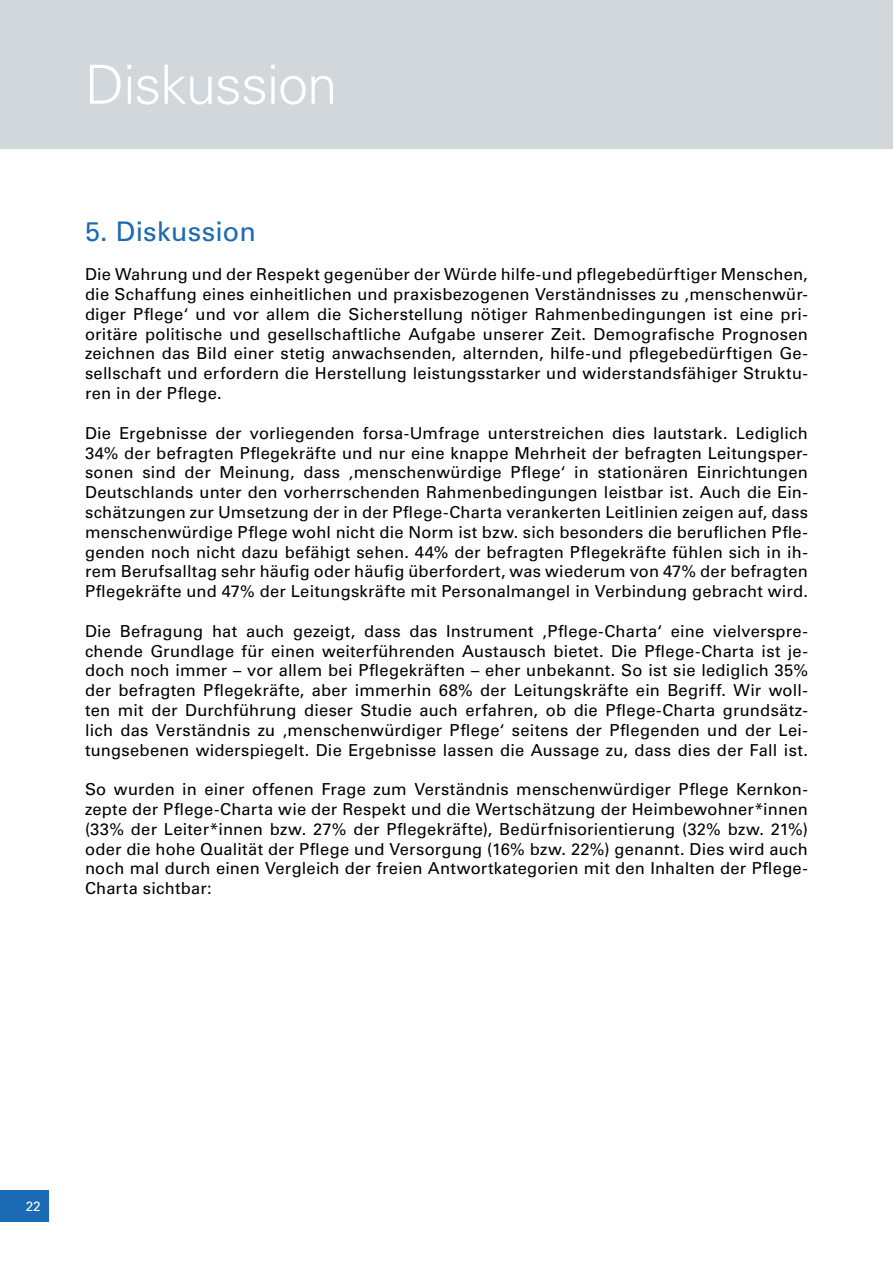
<style>
.page{position:relative;width:893px;height:1263px;background:#fff}
.page>*{position:absolute;margin:0;border:0;box-sizing:border-box;transform-origin:0 0}
.t1{font:300 54px "Univers LT Std";letter-spacing:-.02em;color:#fff}
.t2{font:27px "Univers LT Std";letter-spacing:.005em;color:#1b6ab3}
.t3{font:16.5px/19.8px "Univers LT Std";letter-spacing:.015em;color:#000;text-align:justify}
.t4{font:13.5px "Univers LT Std";color:#fff}
</style>
<div class="page">
<div style="left:0;top:0;width:893px;height:149px;background:#d2d7db"></div>
<div style="left:0;top:1191px;width:49px;height:31px;background:#1b6ab3"></div>
<h1 class="t1" style="left:85px;top:52px;width:254px">Diskussion</h1>
<h2 class="t2" style="left:85px;top:215px;width:172px">5. Diskussion</h2>
<p class="t3" style="left:85px;top:265px;width:724px">Die Wahrung und der Respekt gegenüber der Würde hilfe-und pflegebedürftiger Menschen, die Schaffung eines einheitlichen und praxisbezogenen Verständnisses zu ‚menschenwür&shy;diger Pflege‘ und vor allem die Sicherstellung nötiger Rahmenbedingungen ist eine pri&shy;oritäre politische und gesellschaftliche Aufgabe unserer Zeit. Demografische Prognosen zeichnen das Bild einer stetig anwachsenden, alternden, hilfe-und pflegebedürftigen Ge&shy;sellschaft und erfordern die Herstellung leistungsstarker und widerstandsfähiger Struktu&shy;ren in der Pflege.</p>
<p class="t3" style="left:85px;top:423px;width:724px">Die Ergebnisse der vorliegenden forsa-Umfrage unterstreichen dies lautstark. Lediglich 34% der befragten Pflegekräfte und nur eine knappe Mehrheit der befragten Leitungsper&shy;sonen sind der Meinung, dass ‚menschenwürdige Pflege‘ in stationären Einrichtungen Deutschlands unter den vorherrschenden Rahmenbedingungen leistbar ist. Auch die Ein&shy;schätzungen zur Umsetzung der in der Pflege-Charta verankerten Leitlinien zeigen auf, dass menschenwürdige Pflege wohl nicht die Norm ist bzw. sich besonders die beruflichen Pfle&shy;genden noch nicht dazu befähigt sehen. 44% der befragten Pflegekräfte fühlen sich in ih&shy;rem Berufsalltag sehr häufig oder häufig überfordert, was wiederum von 47% der befragten Pflegekräfte und 47% der Leitungskräfte mit Personalmangel in Verbindung gebracht wird.</p>
<p class="t3" style="left:85px;top:621px;width:724px">Die Befragung hat auch gezeigt, dass das Instrument ‚Pflege-Charta‘ eine vielverspre&shy;chende Grundlage für einen weiterführenden Austausch bietet. Die Pflege-Charta ist je&shy;doch noch immer – vor allem bei Pflegekräften – eher unbekannt. So ist sie lediglich 35% der befragten Pflegekräfte, aber immerhin 68% der Leitungskräfte ein Begriff. Wir woll&shy;ten mit der Durchführung dieser Studie auch erfahren, ob die Pflege-Charta grundsätz&shy;lich das Verständnis zu ‚menschenwürdiger Pflege‘ seitens der Pflegenden und der Lei&shy;tungsebenen widerspiegelt. Die Ergebnisse lassen die Aussage zu, dass dies der Fall ist.</p>
<p class="t3" style="left:85px;top:779px;width:724px">So wurden in einer offenen Frage zum Verständnis menschenwürdiger Pflege Kernkon&shy;zepte der Pflege-Charta wie der Respekt und die Wertschätzung der Heimbewohner*innen (33% der Leiter*innen bzw. 27% der Pflegekräfte), Bedürfnisorientierung (32% bzw. 21%) oder die hohe Qualität der Pflege und Versorgung (16% bzw. 22%) genannt. Dies wird auch noch mal durch einen Vergleich der freien Antwortkategorien mit den Inhalten der Pflege-Charta sichtbar:</p>
<p class="t4" style="left:26px;top:1198px;width:17px">22</p>
</div>
